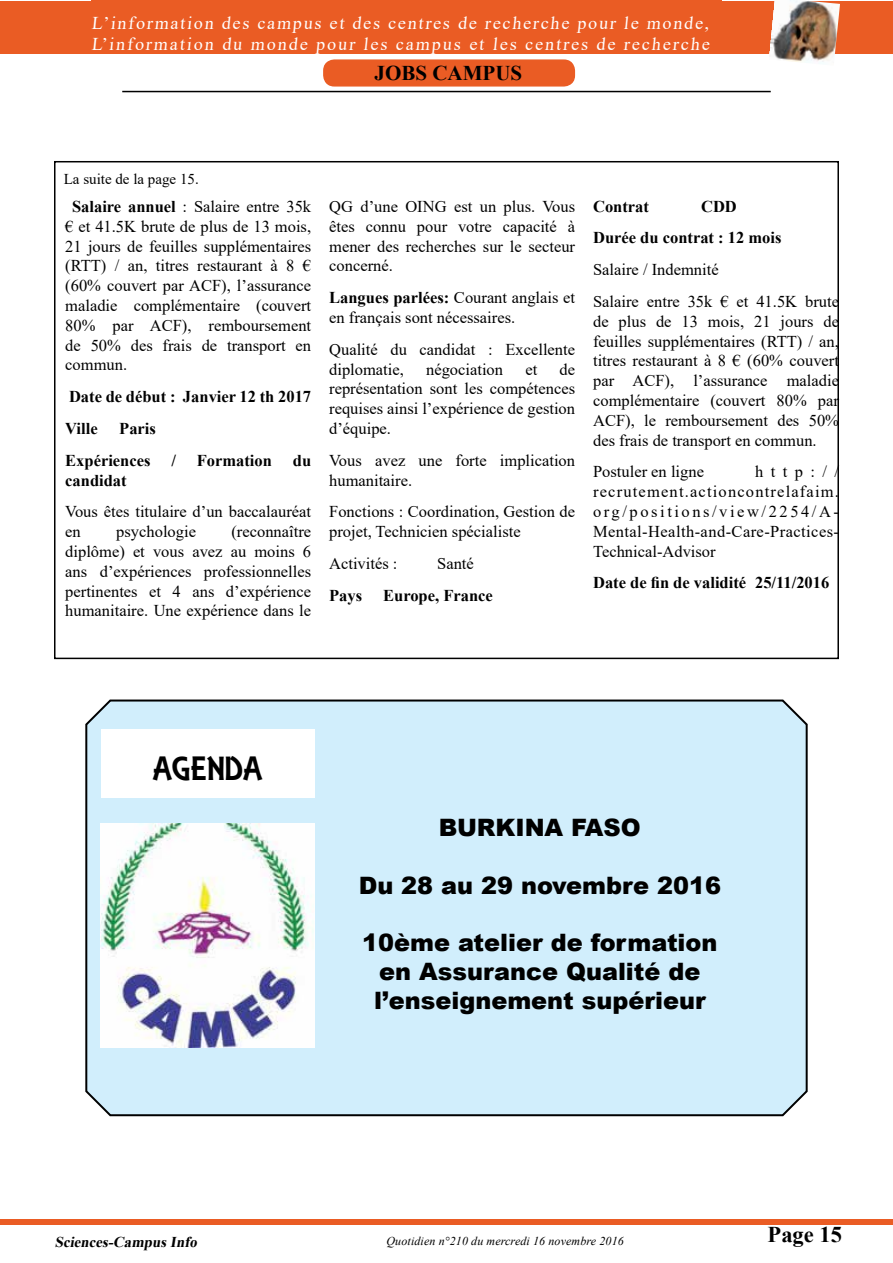
<style>
.page{position:relative;width:893px;height:1263px;background:#fff}
.page>*{position:absolute;margin:0;border:0;box-sizing:border-box;transform-origin:0 0}
.t1{font:36px "ARESSENCE";color:#000}
.t2{font:900 24px/28.8px "Arial";color:#000;text-align:center}
.t3{font:700 22.5px "Times New Roman";color:#000}
.t4{font:700 21px "Times New Roman";color:#000}
.t5{font:18px/21.6px "Times New Roman";letter-spacing:.105em;color:#fff}
.t6{font:16.5px/19.8px "Times New Roman";color:#000;text-align:justify}
.t7{font:700 16.5px/31.8px "Times New Roman";color:#000}
.t8{font:italic 700 15px "Times New Roman";color:#000}
.t9{font:15px "Times New Roman";color:#000}
.t10{font:italic 12px "Times New Roman";letter-spacing:.01em;color:#000}
.s1{font-weight:700}
</style>
<div class="page">
<div style="left:0;top:2px;width:893px;height:52px;background:#ea5c24"></div>
<div style="left:91px;top:0;width:631px;height:51px;background:#ea5c24"></div>
<img style="left:768px;top:0;width:72px;height:64px">
<hr style="left:122px;top:91px;width:649px;height:1px;background:#000">
<div style="left:0;top:1219px;width:893px;height:6px;background:#ea5c24"></div>
<div style="left:324px;top:60px;width:250px;height:26px;background:#ea5c24;border-radius:11px"></div>
<div style="left:323px;top:59px;width:252px;height:28px;border:2px solid #ea5c24;border-radius:11px"></div>
<div style="left:85px;top:699px;width:723px;height:418px;background:#d1eefc"></div>
<img style="left:101px;top:824px;width:213px;height:223px">
<div style="left:101px;top:729px;width:213px;height:68px;background:#fff"></div>
<p class="t5" style="left:91px;top:11px;width:622px">L’information des campus et des centres de recherche pour le monde,<br>L’information du monde pour les campus et les centres de recherche</p>
<p class="t4" style="left:375px;top:58px;width:149px">JOBS CAMPUS</p>
<p class="t9" style="left:64px;top:168px;width:136px">La suite de la page 15.</p>
<p class="t6" style="left:65px;top:196px;width:247px;text-indent:7px"><span class="s1">Salaire annuel</span> : Salaire entre 35k € et 41.5K brute de plus de 13 mois, 21 jours de feuilles supplémentaires (RTT) / an, titres restaurant à 8 € (60% couvert par ACF), l’assurance maladie complémentaire (couvert 80% par ACF), remboursement de 50% des frais de transport en commun.</p>
<p class="t7" style="left:65px;top:380px;width:247px">Date de début : Janvier 12 th 2017<br>Ville</p>
<p class="t7" style="left:65px;top:412px;width:92px;text-indent:54px">Paris<br>Expériences</p>
<p class="t7" style="left:171px;top:444px;width:6px">/</p>
<p class="t7" style="left:197px;top:444px;width:77px">Formation</p>
<p class="t7" style="left:293px;top:444px;width:20px">du</p>
<p class="t7" style="left:65px;top:464px;width:63px">candidat</p>
<p class="t6" style="left:65px;top:501px;width:247px">Vous êtes titulaire d’un baccalauréat en</p>
<p class="t6" style="left:65px;top:521px;width:247px;text-indent:166px">(reconnaître diplôme) et vous avez au moins 6 ans d’expériences professionnelles pertinentes et 4 ans d’expérience humanitaire. Une expérience dans le</p>
<p class="t6" style="left:116px;top:521px;width:81px">psychologie</p>
<p class="t6" style="left:329px;top:196px;width:247px">QG d’une OING est un plus. Vous êtes connu pour votre capacité à mener des recherches sur le secteur concerné.</p>
<p class="t6" style="left:329px;top:287px;width:247px"><span class="s1">Langues parlées:</span> Courant anglais et en français sont nécessaires.</p>
<p class="t6" style="left:329px;top:339px;width:247px">Qualité du candidat : Excellente diplomatie,</p>
<p class="t6" style="left:329px;top:359px;width:247px;text-indent:230px">de représentation sont les compétences requises ainsi l’expérience de gestion d’équipe.</p>
<p class="t6" style="left:329px;top:450px;width:247px">Vous avez une forte implication humanitaire.</p>
<p class="t6" style="left:329px;top:501px;width:247px">Fonctions : Coordination, Gestion de projet, Technicien spécialiste</p>
<p class="t6" style="left:329px;top:553px;width:70px">Activités :</p>
<p class="t6" style="left:437px;top:553px;width:38px">Santé</p>
<p class="t7" style="left:329px;top:579px;width:34px">Pays</p>
<p class="t7" style="left:383px;top:579px;width:111px">Europe, France</p>
<p class="t6" style="left:426px;top:359px;width:78px">négociation</p>
<p class="t6" style="left:525px;top:359px;width:13px">et</p>
<p class="t7" style="left:593px;top:190px;width:190px;text-indent:108px">CDD<br>Durée du contrat : 12 mois</p>
<p class="t6" style="left:593px;top:253px;width:247px;line-height:31.8px">Salaire / Indemnité<br>Salaire entre 35k € et 41.5K brute</p>
<p class="t6" style="left:593px;top:311px;width:247px">de plus de 13 mois, 21 jours de feuilles supplémentaires (RTT) / an, titres restaurant à 8 € (60% couvert par ACF), l’assurance maladie complémentaire (couvert 80% par ACF), le remboursement des 50% des frais de transport en commun.</p>
<p class="t6" style="left:593px;top:461px;width:112px">Postuler en ligne</p>
<p class="t7" style="left:593px;top:190px;width:57px">Contrat</p>
<p class="t6" style="left:593px;top:461px;width:247px;text-indent:162px">http:// recrutement.actioncontrelafaim. org/positions/view/2254/A-Mental-Health-and-Care-Practices-Technical-Advisor</p>
<p class="t7" style="left:593px;top:566px;width:238px">Date de fin de validité 25/11/2016</p>
<h1 class="t1" style="left:153px;top:748px;width:111px">AGENDA</h1>
<h2 class="t2" style="left:439px;top:813px;width:203px">BURKINA FASO</h2>
<h2 class="t2" style="left:359px;top:870px;width:364px">Du 28 au 29 novembre 2016</h2>
<h2 class="t2" style="left:362px;top:928px;width:357px">10ème atelier de formation en Assurance Qualité de l’enseignement supérieur</h2>
<p class="t8" style="left:55px;top:1231px;width:147px">Sciences-CampusInfo</p>
<p class="t10" style="left:387px;top:1232px;width:239px">Quotidien n°210 du mercredi 16 novembre 2016</p>
<h3 class="t3" style="left:768px;top:1218px;width:76px">Page 15</h3>
</div>
